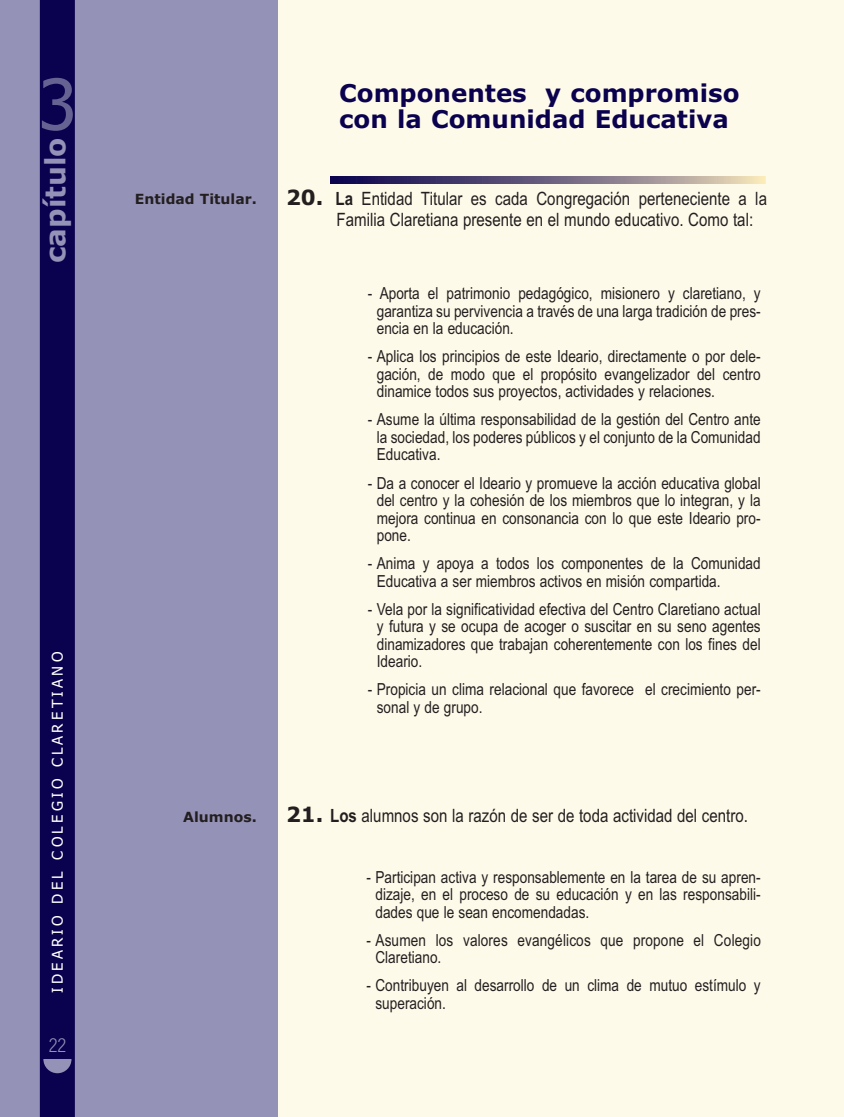
<style>
.page{position:relative;width:844px;height:1117px;background:#fff}
.page>*{position:absolute;margin:0;border:0;box-sizing:border-box;transform-origin:0 0}
.t1{font:70px "Tahoma";color:#666292}
.t2{font:700 28px "Verdana";color:#9592b7}
.t3{font:700 24.5px/26.2px "Verdana";color:#0a024e}
.t4{font:300 condensed 19.25px "Arial";color:#9592b7}
.t5{font:18.38px/21px "Arial Narrow";color:#231f20}
.t6{font:16.62px/17.5px "Arial Narrow";color:#231f20;text-align:justify}
.t7{font:14.88px "Tahoma";letter-spacing:.22em;color:#fff}
.t8{font:700 14px "Verdana";color:#231f20}
.s1{font-family:"Verdana";font-weight:700;font-size:21px}
.s2{font-weight:700}
</style>
<div class="page">
<div style="left:0;top:0;width:843px;height:1116px;background:#9592b7"></div>
<div style="left:40px;top:0;width:35px;height:1116px;background:#0a024e"></div>
<div style="left:43px;top:1044px;width:28px;height:28px;background:#9592b7;border-radius:50%"></div>
<div style="left:42px;top:1044px;width:31px;height:14px;background:#0a024e"></div>
<div style="left:278px;top:0;width:565px;height:1116px;background:#fefae9"></div>
<svg style="left:331px;top:176px;width:435px;height:7px;background:#726781"></svg>
<h1 class="t1" style="left:39px;top:65px;width:40px">3</h1>
<h2 class="t2" style="left:39px;top:263px;width:127px;rotate:-90deg">capítulo</h2>
<p class="t7" style="left:49px;top:992px;width:342px;rotate:-90deg">IDEARIO DEL COLEGIO CLARETIANO</p>
<p class="t4" style="left:49px;top:1033px;width:19px">22</p>
<p class="t8" style="left:135px;top:191px;width:123px">Entidad Titular.</p>
<h3 class="t3" style="left:339px;top:80px;width:402px">Componentes y compromiso con la Comunidad Educativa</h3>
<p class="t5" style="left:336px;top:188px;width:432px;text-indent:-51px"><span class="s1">20.</span> <span class="s2">La</span> Entidad Titular es cada Congregación perteneciente a la<br>Familia Claretiana presente en el mundo educativo. Como tal:</p>
<p class="t6" style="left:376px;top:285px;width:385px;text-indent:-9px">- Aporta el patrimonio pedagógico, misionero y claretiano, y garantiza su pervivencia a través de una larga tradición de pres&shy;encia en la educación.</p>
<p class="t6" style="left:376px;top:348px;width:385px;text-indent:-9px">- Aplica los principios de este Ideario, directamente o por dele&shy;gación, de modo que el propósito evangelizador del centro dinamice todos sus proyectos, actividades y relaciones.</p>
<p class="t6" style="left:376px;top:411px;width:385px;text-indent:-9px">- Asume la última responsabilidad de la gestión del Centro ante la sociedad, los poderes públicos y el conjunto de la Comunidad Educativa.</p>
<p class="t6" style="left:376px;top:474px;width:385px;text-indent:-9px">- Da a conocer el Ideario y promueve la acción educativa global del centro y la cohesión de los miembros que lo integran, y la mejora continua en consonancia con lo que este Ideario pro&shy;pone.</p>
<p class="t6" style="left:376px;top:554px;width:385px;text-indent:-9px">- Anima y apoya a todos los componentes de la Comunidad<br>Educativa a ser miembros activos en misión compartida.</p>
<p class="t6" style="left:376px;top:600px;width:385px;text-indent:-9px">- Vela por la significatividad efectiva del Centro Claretiano actual y futura y se ocupa de acoger o suscitar en su seno agentes dinamizadores que trabajan coherentemente con los fines del Ideario.</p>
<p class="t6" style="left:376px;top:680px;width:385px;text-indent:-9px">- Propicia un clima relacional que favorece el crecimiento per&shy;sonal y de grupo.</p>
<p class="t8" style="left:183px;top:809px;width:75px">Alumnos.</p>
<p class="t5" style="left:286px;top:805px;width:463px"><span class="s1">21.</span> <span class="s2">Los</span> alumnos son la razón de ser de toda actividad del centro.</p>
<p class="t6" style="left:375px;top:868px;width:387px;text-indent:-9px">- Participan activa y responsablemente en la tarea de su apren&shy;dizaje, en el proceso de su educación y en las responsabili&shy;dades que le sean encomendadas.</p>
<p class="t6" style="left:375px;top:931px;width:387px;text-indent:-9px">- Asumen los valores evangélicos que propone el Colegio<br>Claretiano.</p>
<p class="t6" style="left:375px;top:976px;width:386px;text-indent:-9px">- Contribuyen al desarrollo de un clima de mutuo estímulo y superación.</p>
</div>
